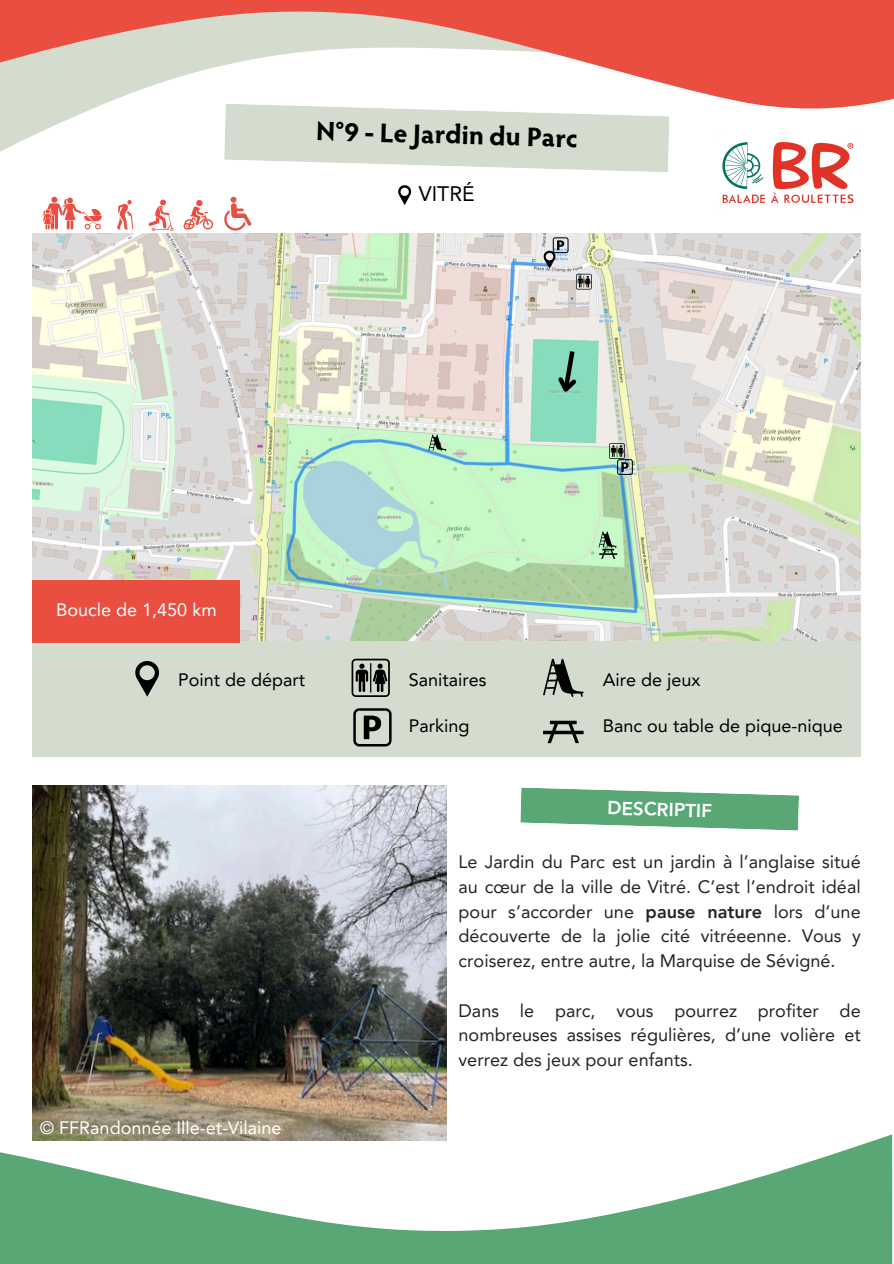
<style>
.page{position:relative;width:894px;height:1264px;background:#fff}
.page>*{position:absolute;margin:0;border:0;box-sizing:border-box;transform-origin:0 0}
.t1{font:700 27px "Hypatia Sans Pro";color:#000}
.t2{font:21px "Avenir LT Pro";color:#000}
.t3{font:800 18.75px "Avenir LT Pro";color:#fff}
.t4{font:18px/24.8px "Avenir LT Pro";color:#252525;text-align:justify}
.t5{font:18px "Avenir LT Pro";color:#000}
.t6{font:18px "Avenir LT Pro";color:#fff}
.s1{font-weight:800}
</style>
<div class="page">
<svg style="left:0;top:117px;width:670px;height:80px"></svg>
<svg style="left:0;top:0;width:893px;height:117px"></svg>
<div style="left:33px;top:571px;width:827px;height:186px;background:#d4dccd"></div>
<img style="left:33px;top:233px;width:827px;height:407px">
<svg style="left:42px;top:197px;width:60px;height:32px"></svg>
<svg style="left:148px;top:199px;width:25px;height:32px"></svg>
<svg style="left:183px;top:200px;width:30px;height:29px"></svg>
<svg style="left:117px;top:200px;width:16px;height:29px"></svg>
<svg style="left:224px;top:197px;width:27px;height:33px"></svg>
<img style="left:33px;top:785px;width:413px;height:349px">
<img style="left:722px;top:142px;width:132px;height:62px">
<div style="left:33px;top:580px;width:207px;height:62px;background:#ea4e40"></div>
<svg style="left:224px;top:104px;width:445px;height:68px"></svg>
<svg style="left:398px;top:184px;width:13px;height:21px"></svg>
<svg style="left:520px;top:787px;width:278px;height:43px"></svg>
<svg style="left:0;top:1134px;width:892px;height:129px;fill:#58a774"></svg>
<svg style="left:551px;top:346px;width:30px;height:53px;background:#71b69d"></svg>
<svg style="left:543px;top:237px;width:25px;height:31px"></svg>
<img style="left:240px;top:428px;width:50px;height:85px">
<svg style="left:575px;top:274px;width:16px;height:15px"></svg>
<svg style="left:609px;top:443px;width:23px;height:32px"></svg>
<svg style="left:351px;top:658px;width:39px;height:39px"></svg>
<svg style="left:543px;top:720px;width:40px;height:23px"></svg>
<svg style="left:543px;top:658px;width:40px;height:39px"></svg>
<svg style="left:135px;top:661px;width:24px;height:35px"></svg>
<svg style="left:353px;top:708px;width:38px;height:38px"></svg>
<svg style="left:598px;top:531px;width:19px;height:28px"></svg>
<svg style="left:428px;top:434px;width:18px;height:17px"></svg>
<p class="t1" style="left:316px;top:119px;width:263px;rotate:2deg">N°9 - Le Jardin du Parc</p>
<h2 class="t6" style="left:56px;top:602px;width:162px">Boucle de 1,450 km</h2>
<h1 class="t2" style="left:419px;top:185px;width:57px">VITRÉ</h1>
<p class="t5" style="left:178px;top:672px;width:129px">Point de départ</p>
<p class="t5" style="left:602px;top:672px;width:99px">Aire de jeux</p>
<p class="t5" style="left:408px;top:718px;width:62px">Parking</p>
<p class="t5" style="left:408px;top:672px;width:79px">Sanitaires</p>
<p class="t5" style="left:602px;top:718px;width:241px">Banc ou table de pique-nique</p>
<p class="t3" style="left:607px;top:799px;width:106px;rotate:2deg">DESCRIPTIF</p>
<p class="t6" style="left:40px;top:1120px;width:243px">© FFRandonnée Ille-et-Vilaine</p>
<p class="t4" style="left:458px;top:851px;width:403px">Le Jardin du Parc est un jardin à l’anglaise situé au cœur de la ville de Vitré. C’est l’endroit idéal pour s’accorder une <span class="s1">pause nature</span> lors d’une découverte de la jolie cité vitréeenne. Vous y croiserez, entre autre, la Marquise de Sévigné.</p>
<p class="t4" style="left:458px;top:999px;width:403px">Dans le parc, vous pourrez profiter de nombreuses assises régulières, d’une volière et verrez des jeux pour enfants.</p>
</div>
